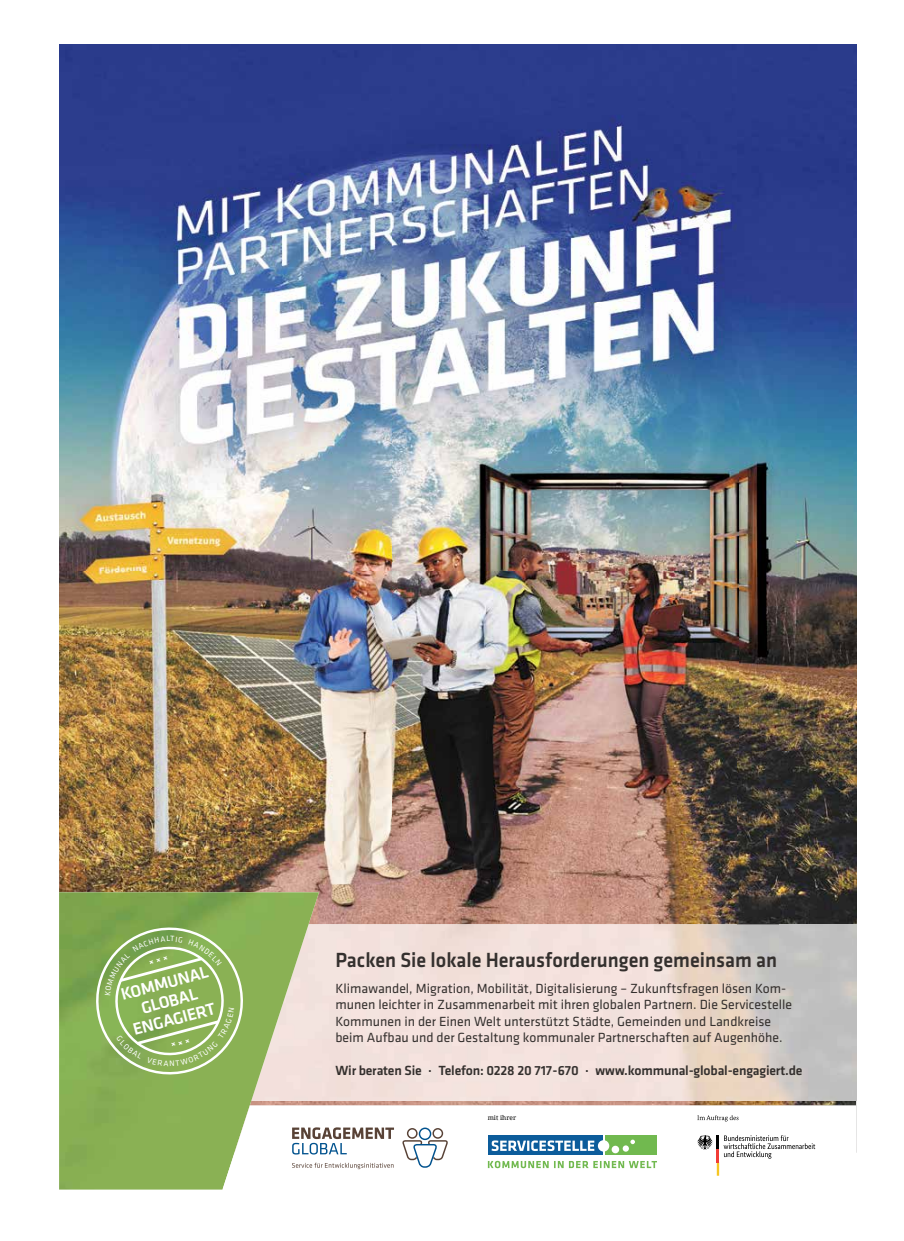
<style>
.page{position:relative;width:904px;height:1241px;background:#fff}
.page>*{position:absolute;margin:0;border:0;box-sizing:border-box;transform-origin:0 0}
.t1{font:500 21.25px "Klavika Basic";color:#34302e;scale:.95 1}
.t2{font:500 17.25px/18.5px "Klavika Basic";color:#fff;text-align:center}
.t3{font:13.75px/16.5px "Klavika Basic";color:#34302e}
.t4{font:500 13.75px "Klavika Basic";letter-spacing:-.015em;color:#34302e}
.t5{font:6.62px "Noto Serif";color:#000}
</style>
<div class="page">
<img style="left:59px;top:44px;width:797px;height:880px">
<img style="left:319px;top:1100px;width:537px;height:5px">
<img style="left:59px;top:892px;width:260px;height:297px">
<img style="left:251px;top:924px;width:57px;height:176px">
<svg style="left:222px;top:1105px;width:634px;height:84px"></svg>
<svg style="left:697px;top:1114px;width:41px;height:7px"></svg>
<svg style="left:697px;top:1134px;width:118px;height:41px"></svg>
<svg style="left:402px;top:1127px;width:46px;height:40px"></svg>
<svg style="left:292px;top:1127px;width:102px;height:27px"></svg>
<svg style="left:292px;top:1162px;width:101px;height:6px"></svg>
<div style="left:488px;top:1135px;width:114px;height:19px;background:#0c5c9b"></div>
<div style="left:605px;top:1135px;width:52px;height:19px;background:#71b94f"></div>
<div style="left:598px;top:1139px;width:11px;height:12px;background:#fff;border-radius:50%"></div>
<div style="left:611px;top:1145px;width:8px;height:8px;background:#fff;border-radius:50%"></div>
<div style="left:622px;top:1145px;width:7px;height:6px;background:#fff;border-radius:50%"></div>
<svg style="left:630px;top:1139px;width:5px;height:4px"></svg>
<svg style="left:491px;top:1140px;width:103px;height:10px"></svg>
<svg style="left:488px;top:1160px;width:75px;height:7px"></svg>
<svg style="left:569px;top:1160px;width:88px;height:7px"></svg>
<svg style="left:86px;top:917px;width:163px;height:166px;background:#8fb461"></svg>
<p class="t2" style="left:119px;top:985px;width:91px;rotate:-15deg">KOMMUNAL<br>GLOBAL<br>ENGAGIERT</p>
<h1 class="t1" style="left:335px;top:945px;width:466px">Packen Sie lokale Herausforderungen gemeinsam an</h1>
<p class="t3" style="left:335px;top:979px;width:458px">Klimawandel, Migration, Mobilität, Digitalisierung – Zukunftsfragen lösen Kom&shy;munen leichter in Zusammenarbeit mit ihren globalen Partnern. Die Servicestelle Kommunen in der Einen Welt unterstützt Städte, Gemeinden und Landkreise beim Aufbau und der Gestaltung kommunaler Partnerschaften auf Augenhöhe.</p>
<p class="t4" style="left:335px;top:1060px;width:468px">Wir beraten Sie . Telefon: 0228 20 717-670 . www.kommunal-global-engagiert.de</p>
<p class="t5" style="left:488px;top:1112px;width:30px">mit ihrer</p>
</div>
